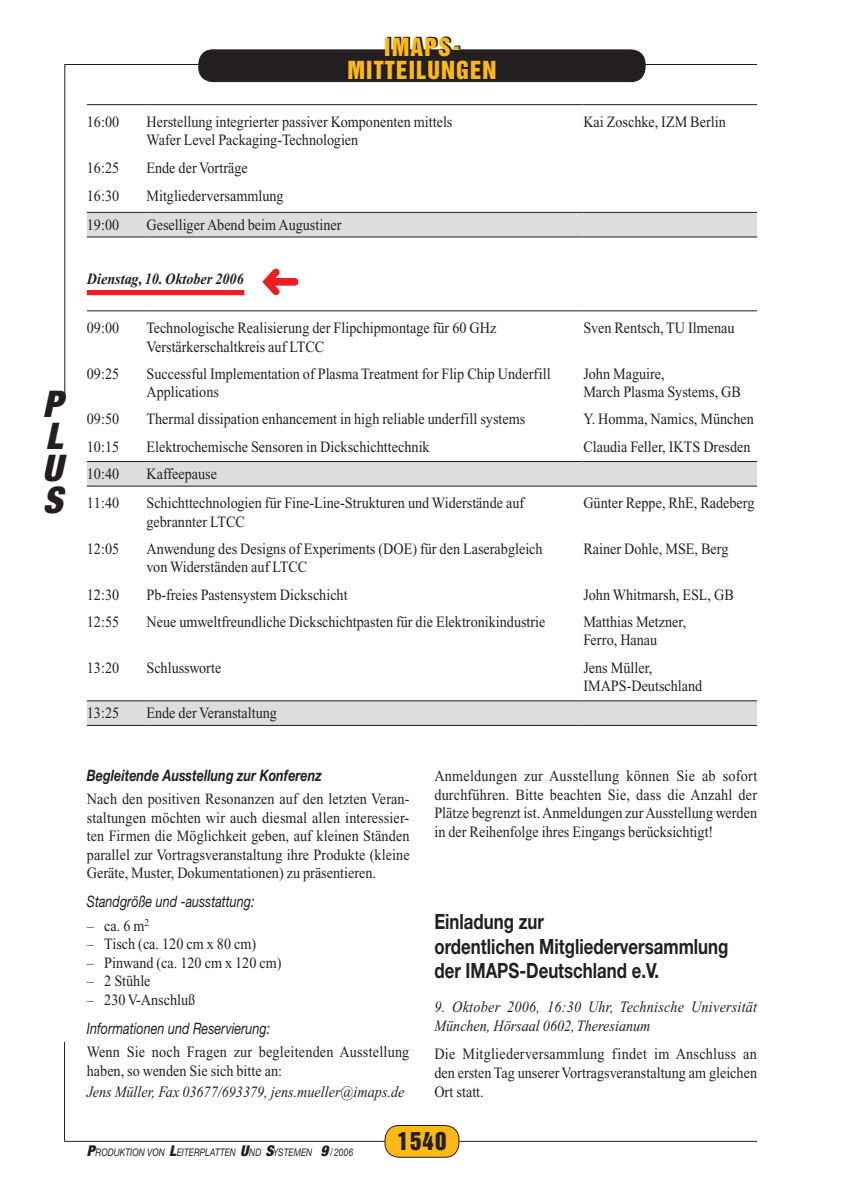
<style>
.page{position:relative;width:844px;height:1191px;background:#fff}
.page>*{position:absolute;margin:0;border:0;box-sizing:border-box;transform-origin:0 0}
.t1{font:italic 900 condensed 36.75px/31.8px "Helvetica Neue";color:#231f20;text-align:justify}
.Kopfzeile_mittig{font:22.75px/22.8px "Helvetica Inserat";letter-spacing:.05em;color:#fcb814;text-align:center}
.Seitenzahl{font:22.75px "Helvetica Inserat";color:#231f20}
._01_10_Untertitel{font:700 21px/24.8px "Helvetica Neue";color:#231f20;scale:.8 1}
._08_09_Tab_grute{font:15.75px/18.4px "Times New Roman";color:#231f20;scale:.9 1}
._05_09_Grute{font:15.75px/18.4px "Times New Roman";color:#231f20;text-align:justify;scale:.9 1}
._05_09_Grute-2{font:italic 15.75px/18.7px "Times New Roman";color:#231f20;scale:.9 1}
._05_09_Grute_Strich{font:15.75px "Times New Roman";color:#231f20;scale:.9 1}
._04_09_Zwiti_mager{font:italic 15.75px "Helvetica Neue";color:#231f20;scale:.8 1}
._04_09_Zwiti{font:italic 700 15.75px "Helvetica Neue";color:#231f20;scale:.8 1}
._05_09_Grute-3{font:italic 700 15.75px "Times New Roman";color:#231f20;scale:.9 1}
.t2{font:italic 10.5px "Helvetica Neue";color:#231f20;scale:.8 1}
.s1{font-weight:900;font-stretch:condensed;font-size:14.88px}
</style>
<div class="page">
<hr style="left:64px;top:64px;width:692px;height:1px;background:#231f20">
<hr style="left:64px;top:64px;width:1px;height:330px;background:#231f20">
<hr style="left:64px;top:1141px;width:692px;height:1px;background:#231f20">
<hr style="left:64px;top:1041px;width:1px;height:100px;background:#231f20">
<div style="left:385px;top:1125px;width:74px;height:32px;background:#fcb814;border-radius:14px"></div>
<div style="left:384px;top:1125px;width:75px;height:32px;border:1px solid #231f20;border-radius:14px"></div>
<div style="left:199px;top:50px;width:446px;height:32px;background:#231f20;border-radius:14px"></div>
<div style="left:198px;top:50px;width:447px;height:32px;border:1px solid #231f20;border-radius:14px"></div>
<div style="left:87px;top:213px;width:669px;height:23px;background:#dcdddf"></div>
<hr style="left:87px;top:104px;width:59px;height:1px;background:#231f20">
<hr style="left:146px;top:104px;width:437px;height:1px;background:#231f20">
<hr style="left:583px;top:104px;width:173px;height:1px;background:#231f20">
<hr style="left:87px;top:212px;width:59px;height:1px;background:#231f20">
<hr style="left:146px;top:212px;width:437px;height:1px;background:#231f20">
<hr style="left:583px;top:212px;width:173px;height:1px;background:#231f20">
<hr style="left:87px;top:236px;width:59px;height:1px;background:#231f20">
<hr style="left:146px;top:236px;width:437px;height:1px;background:#231f20">
<hr style="left:583px;top:236px;width:173px;height:1px;background:#231f20">
<svg style="left:87px;top:462px;width:669px;height:263px"></svg>
<hr style="left:87px;top:310px;width:59px;height:1px;background:#231f20">
<hr style="left:146px;top:310px;width:437px;height:1px;background:#231f20">
<hr style="left:583px;top:310px;width:173px;height:1px;background:#231f20">
<hr style="left:87px;top:461px;width:59px;height:1px;background:#231f20">
<hr style="left:146px;top:461px;width:437px;height:1px;background:#231f20">
<hr style="left:583px;top:461px;width:173px;height:1px;background:#231f20">
<hr style="left:87px;top:486px;width:59px;height:1px;background:#231f20">
<hr style="left:146px;top:486px;width:437px;height:1px;background:#231f20">
<hr style="left:583px;top:486px;width:173px;height:1px;background:#231f20">
<hr style="left:87px;top:700px;width:59px;height:1px;background:#231f20">
<hr style="left:146px;top:700px;width:437px;height:1px;background:#231f20">
<hr style="left:583px;top:700px;width:173px;height:1px;background:#231f20">
<hr style="left:87px;top:725px;width:59px;height:1px;background:#231f20">
<hr style="left:146px;top:725px;width:437px;height:1px;background:#231f20">
<hr style="left:583px;top:725px;width:173px;height:1px;background:#231f20">
<div style="left:87px;top:290px;width:157px;height:5px;background:#ee1d23"></div>
<svg style="left:262px;top:269px;width:36px;height:26px"></svg>
<h1 class="t1" style="left:42px;top:387px;width:22px">P L U S</h1>
<p class="Kopfzeile_mittig" style="left:347px;top:37px;width:151px">IMAPS-<br>MITTEILUNGEN</p>
<p class="_08_09_Tab_grute" style="left:87px;top:112px;width:37px">16:00</p>
<p class="_08_09_Tab_grute" style="left:146px;top:112px;width:341px">Herstellung integrierter passiver Komponenten mittels<br>Wafer Level Packaging-Technologien</p>
<p class="_08_09_Tab_grute" style="left:583px;top:112px;width:160px">Kai Zoschke, IZM Berlin</p>
<p class="_08_09_Tab_grute" style="left:87px;top:158px;width:37px">16:25</p>
<p class="_08_09_Tab_grute" style="left:146px;top:158px;width:114px">Ende der Vorträge</p>
<p class="_08_09_Tab_grute" style="left:87px;top:187px;width:37px">16:30</p>
<p class="_08_09_Tab_grute" style="left:146px;top:187px;width:154px">Mitgliederversammlung</p>
<p class="_08_09_Tab_grute" style="left:87px;top:215px;width:37px">19:00</p>
<p class="_08_09_Tab_grute" style="left:146px;top:215px;width:218px">Geselliger Abend beim Augustiner</p>
<p class="_05_09_Grute-3" style="left:87px;top:270px;width:176px">Dienstag, 10. Oktober 2006</p>
<p class="_08_09_Tab_grute" style="left:87px;top:319px;width:37px">09:00</p>
<p class="_08_09_Tab_grute" style="left:146px;top:319px;width:390px">Technologische Realisierung der Flipchipmontage für 60 GHz<br>Verstärkerschaltkreis auf LTCC</p>
<p class="_08_09_Tab_grute" style="left:583px;top:319px;width:169px">Sven Rentsch, TU Ilmenau</p>
<p class="_08_09_Tab_grute" style="left:87px;top:364px;width:37px">09:25</p>
<p class="_08_09_Tab_grute" style="left:146px;top:364px;width:450px">Successful Implementation of Plasma Treatment for Flip Chip Underfill<br>Applications</p>
<p class="_08_09_Tab_grute" style="left:583px;top:364px;width:176px">John Maguire,<br>March Plasma Systems, GB</p>
<p class="_08_09_Tab_grute" style="left:87px;top:410px;width:37px">09:50</p>
<p class="_08_09_Tab_grute" style="left:146px;top:410px;width:422px">Thermal dissipation enhancement in high reliable underfill systems</p>
<p class="_08_09_Tab_grute" style="left:583px;top:410px;width:191px">Y. Homma, Namics, München</p>
<p class="_08_09_Tab_grute" style="left:87px;top:437px;width:37px">10:15</p>
<p class="_08_09_Tab_grute" style="left:146px;top:437px;width:316px">Elektrochemische Sensoren in Dickschichttechnik</p>
<p class="_08_09_Tab_grute" style="left:583px;top:437px;width:187px">Claudia Feller, IKTS Dresden</p>
<p class="_08_09_Tab_grute" style="left:87px;top:464px;width:37px">10:40</p>
<p class="_08_09_Tab_grute" style="left:146px;top:464px;width:80px">Kaffeepause</p>
<p class="_08_09_Tab_grute" style="left:87px;top:494px;width:37px">11:40</p>
<p class="_08_09_Tab_grute" style="left:146px;top:494px;width:421px">Schichttechnologien für Fine-Line-Strukturen und Widerstände auf gebrannter LTCC</p>
<p class="_08_09_Tab_grute" style="left:583px;top:494px;width:191px">Günter Reppe, RhE, Radeberg</p>
<p class="_08_09_Tab_grute" style="left:87px;top:539px;width:37px">12:05</p>
<p class="_08_09_Tab_grute" style="left:146px;top:539px;width:441px">Anwendung des Designs of Experiments (DOE) für den Laserabgleich von Widerständen auf LTCC</p>
<p class="_08_09_Tab_grute" style="left:583px;top:539px;width:163px">Rainer Dohle, MSE, Berg</p>
<p class="_08_09_Tab_grute" style="left:87px;top:585px;width:37px">12:30</p>
<p class="_08_09_Tab_grute" style="left:146px;top:585px;width:225px">Pb-freies Pastensystem Dickschicht</p>
<p class="_08_09_Tab_grute" style="left:583px;top:585px;width:169px">John Whitmarsh, ESL, GB</p>
<p class="_08_09_Tab_grute" style="left:87px;top:612px;width:37px">12:55</p>
<p class="_08_09_Tab_grute" style="left:146px;top:612px;width:445px">Neue umweltfreundliche Dickschichtpasten für die Elektronikindustrie</p>
<p class="_08_09_Tab_grute" style="left:583px;top:612px;width:116px">Matthias Metzner,<br>Ferro, Hanau</p>
<p class="_08_09_Tab_grute" style="left:87px;top:658px;width:37px">13:20</p>
<p class="_08_09_Tab_grute" style="left:146px;top:658px;width:85px">Schlussworte</p>
<p class="_08_09_Tab_grute" style="left:583px;top:658px;width:134px">Jens Müller,<br>IMAPS-Deutschland</p>
<p class="_08_09_Tab_grute" style="left:87px;top:703px;width:37px">13:25</p>
<p class="_08_09_Tab_grute" style="left:146px;top:703px;width:146px">Ende der Veranstaltung</p>
<p class="_04_09_Zwiti" style="left:87px;top:765px;width:295px">Begleitende Ausstellung zur Konferenz</p>
<p class="_05_09_Grute" style="left:87px;top:790px;width:360px">Nach den positiven Resonanzen auf den letzten Veran&shy;staltungen möchten wir auch diesmal allen interessier&shy;ten Firmen die Möglichkeit geben, auf kleinen Ständen parallel zur Vortragsveranstaltung ihre Produkte (kleine Geräte, Muster, Dokumentationen) zu präsentieren.</p>
<p class="_04_09_Zwiti_mager" style="left:87px;top:892px;width:211px">Standgröße und -ausstattung:</p>
<p class="_05_09_Grute_Strich" style="left:87px;top:917px;width:71px">– ca. 6 m<sup>2</sup></p>
<p class="_05_09_Grute_Strich" style="left:87px;top:935px;width:189px">– Tisch (ca. 120 cm x 80 cm)</p>
<p class="_05_09_Grute_Strich" style="left:87px;top:954px;width:218px">– Pinwand (ca. 120 cm x 120 cm)</p>
<p class="_05_09_Grute_Strich" style="left:87px;top:972px;width:72px">– 2 Stühle</p>
<p class="_05_09_Grute_Strich" style="left:87px;top:990px;width:122px">– 230 V-Anschluß</p>
<p class="_04_09_Zwiti_mager" style="left:87px;top:1018px;width:231px">Informationen und Reservierung:</p>
<p class="_05_09_Grute" style="left:87px;top:1043px;width:360px">Wenn Sie noch Fragen zur begleitenden Ausstellung haben, so wenden Sie sich bitte an:</p>
<p class="_05_09_Grute-2" style="left:87px;top:1082px;width:354px">Jens Müller, Fax 03677/693379, jens.mueller@imaps.de</p>
<p class="_05_09_Grute" style="left:434px;top:766px;width:360px">Anmeldungen zur Ausstellung können Sie ab sofort durchführen. Bitte beachten Sie, dass die Anzahl der Plätze begrenzt ist. Anmeldungen zur Ausstellung werden in der Reihenfolge ihres Eingangs berücksichtigt!</p>
<p class="_01_10_Untertitel" style="left:434px;top:908px;width:369px">Einladung zur<br>ordentlichen Mitgliederversammlung der IMAPS-Deutschland e.V.</p>
<p class="_05_09_Grute-2" style="left:434px;top:997px;width:360px">9. Oktober 2006, 16:30 Uhr, Technische Universität<br>München, Hörsaal 0602, Theresianum</p>
<p class="_05_09_Grute" style="left:434px;top:1044px;width:360px">Die Mitgliederversammlung findet im Anschluss an den ersten Tag unserer Vortragsveranstaltung am gleichen Ort statt.</p>
<p class="t2" style="left:87px;top:1145px;width:334px"><span class="s1">P</span>RODUKTION VON <span class="s1">L</span>EITERPLATTEN <span class="s1">U</span>ND <span class="s1">S</span>YSTEMEN <span class="s1">9</span> /2006</p>
<p class="Seitenzahl" style="left:397px;top:1128px;width:50px">1540</p>
</div>
